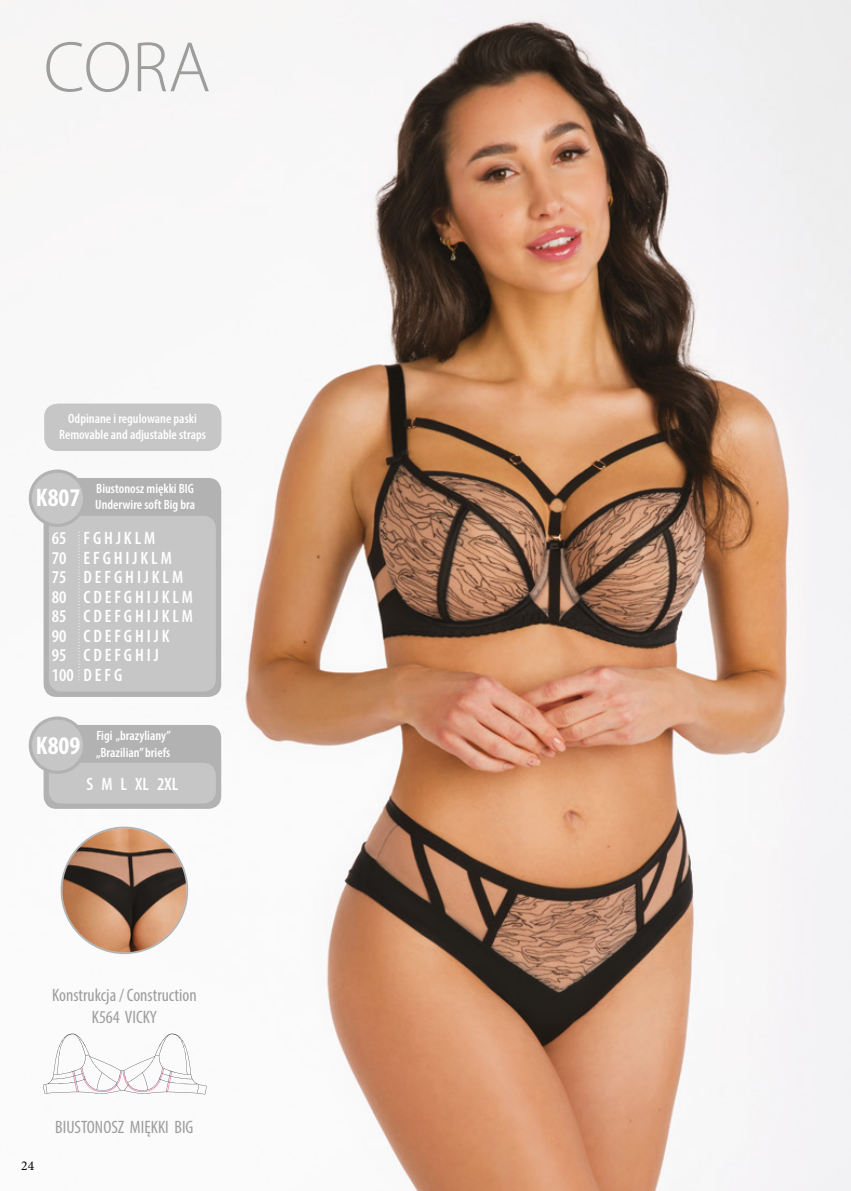
<style>
.page{position:relative;width:851px;height:1191px;background:#fff}
.page>*{position:absolute;margin:0;border:0;box-sizing:border-box;transform-origin:0 0}
.t1{font:300 72px "Myriad Pro";color:#9d9d9c}
.t2{font:700 condensed 25.5px "Myriad Pro";color:#fff}
.t3{font:600 condensed 18px/19.5px "Myriad Pro";letter-spacing:.16em;color:#fff}
.t4{font:condensed 18px/21.6px "Myriad Pro";color:#9d9d9c;text-align:center}
.t5{font:600 condensed 18px "Myriad Pro";letter-spacing:.45em;color:#fff}
.t6{font:600 condensed 13.5px/16.2px "Myriad Pro";color:#fff}
.t7{font:13.5px "Minion Pro";color:#000}
</style>
<div class="page">
<img style="left:0;top:0;width:850px;height:1191px">
<svg style="left:61px;top:826px;width:127px;height:128px"></svg>
<img style="left:62px;top:828px;width:124px;height:124px;border-radius:62px">
<svg style="left:29px;top:716px;width:192px;height:93px"></svg>
<div style="left:32px;top:719px;width:51px;height:51px;background:#c6c6c6;border-radius:50%"></div>
<svg style="left:29px;top:469px;width:192px;height:228px;fill:#b3b2b2"></svg>
<div style="left:32px;top:473px;width:51px;height:51px;background:#c6c6c6;border-radius:50%"></div>
<div style="left:49px;top:516px;width:167px;height:175px;background:#c6c6c6"></div>
<div style="left:44px;top:404px;width:177px;height:47px;background:#c6c6c6;border-radius:13px"></div>
<svg style="left:43px;top:1033px;width:163px;height:61px"></svg>
<h1 class="t1" style="left:44px;top:24px;width:168px">CORA</h1>
<p class="t6" style="left:59px;top:410px;width:148px;text-align:center">Odpinane i regulowane paski<br>Removable and adjustable straps</p>
<h2 class="t2" style="left:36px;top:481px;width:46px">K807</h2>
<p class="t6" style="left:95px;top:480px;width:101px">Biustonosz miękki BIG<br>Underwire soft Big bra</p>
<h3 class="t3" style="left:52px;top:528px;width:143px">65 FGHJKLM<br>70 EFGHIJKLM<br>75 DEFGHIJKLM<br>80 CDEFGHIJKLM<br>85 CDEFGHIJKLM<br>90 CDEFGHIJK<br>95 CDEFGHIJ<br>100 DEFG</h3>
<h2 class="t2" style="left:36px;top:729px;width:46px">K809</h2>
<p class="t6" style="left:96px;top:727px;width:76px">Figi „brazyliany” „Brazilian” briefs</p>
<h3 class="t5" style="left:86px;top:773px;width:93px">SMLXL2XL</h3>
<h3 class="t4" style="left:52px;top:984px;width:146px">Konstrukcja / Construction<br>K564 VICKY</h3>
<p class="t7" style="left:21px;top:1156px;width:14px">24</p>
<h3 class="t4" style="left:55px;top:1116px;width:140px">BIUSTONOSZ MIĘKKI BIG</h3>
</div>
